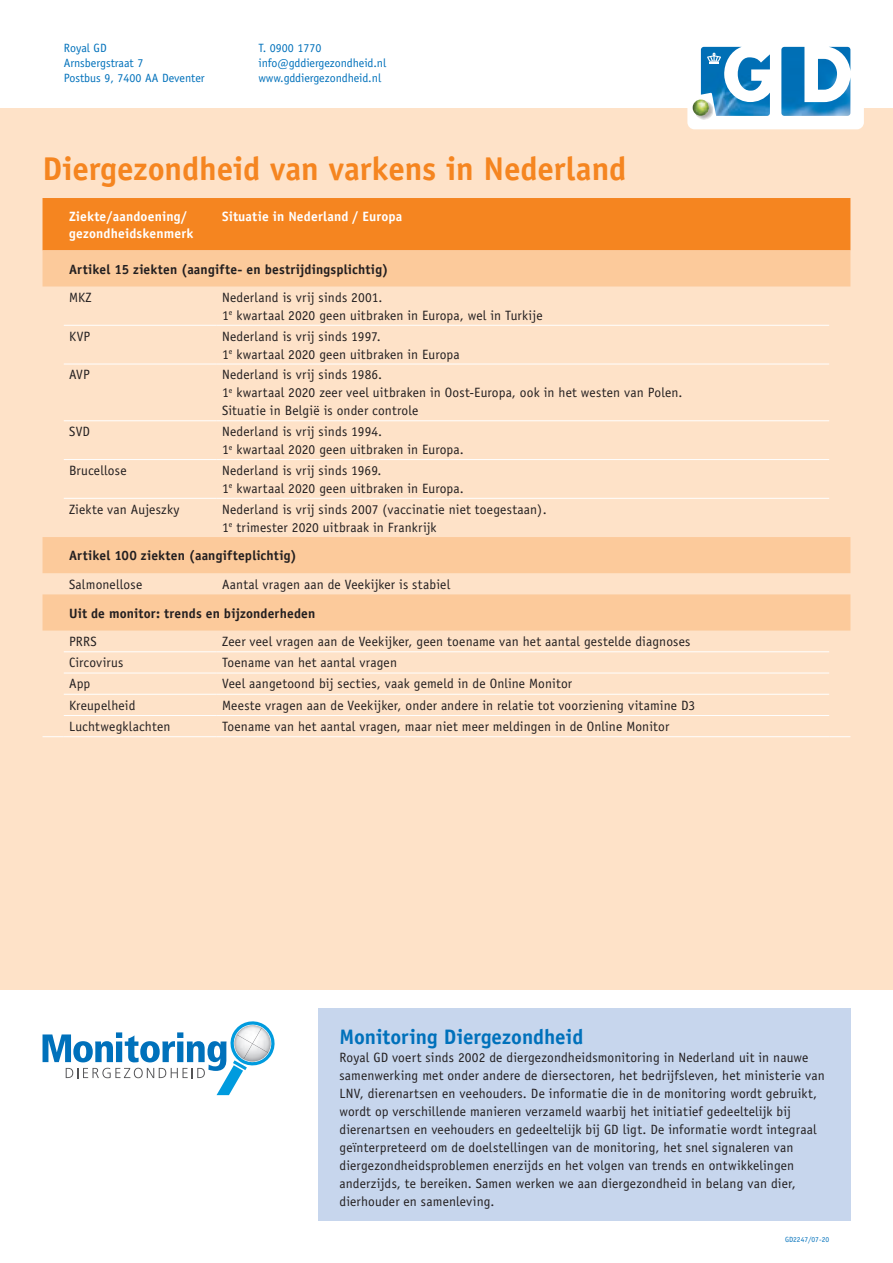
<style>
.page{position:relative;width:893px;height:1263px;background:#fff}
.page>*{position:absolute;margin:0;border:0;box-sizing:border-box;transform-origin:0 0}
.t1{font:700 33px "Officina Sans";letter-spacing:-.005em;color:#f58520}
.t2{font:700 21px "Officina Sans";color:#0071bb}
.t3{font:13.5px/18px "Officina Sans";letter-spacing:.01em;color:#231f20}
.t4{font:700 13.5px "Officina Sans";letter-spacing:.01em;color:#231f20}
.t5{font:700 13.5px/16.2px "Officina Sans";letter-spacing:.01em;color:#fff}
.t6{font:12px/15px "Officina Sans";color:#0071bb}
.t7{font:7.5px "Officina Sans";color:#0071bb}
</style>
<div class="page">
<div style="left:0;top:108px;width:893px;height:1112px;background:#fee2c8"></div>
<div style="left:0;top:990px;width:893px;height:270px;background:#fff"></div>
<div style="left:318px;top:1008px;width:532px;height:212px;background:#c7d6ed"></div>
<svg style="left:43px;top:1021px;width:232px;height:74px"></svg>
<div style="left:687px;top:33px;width:177px;height:96px;background:#fff;border-radius:7px"></div>
<img style="left:701px;top:47px;width:149px;height:69px">
<img style="left:695px;top:101px;width:18px;height:19px">
<img style="left:693px;top:99px;width:16px;height:17px;border-radius:8px">
<svg style="left:707px;top:53px;width:14px;height:11px"></svg>
<div style="left:43px;top:198px;width:807px;height:52px;background:#f58520"></div>
<svg style="left:43px;top:250px;width:807px;height:380px"></svg>
<hr style="left:64px;top:325px;width:153px;height:1px;background:#fff">
<hr style="left:217px;top:325px;width:612px;height:1px;background:#fff">
<hr style="left:64px;top:364px;width:153px;height:1px;background:#fff">
<hr style="left:217px;top:364px;width:612px;height:1px;background:#fff">
<hr style="left:64px;top:420px;width:153px;height:1px;background:#fff">
<hr style="left:217px;top:420px;width:612px;height:1px;background:#fff">
<hr style="left:64px;top:459px;width:153px;height:1px;background:#fff">
<hr style="left:217px;top:459px;width:612px;height:1px;background:#fff">
<hr style="left:64px;top:498px;width:153px;height:1px;background:#fff">
<hr style="left:217px;top:498px;width:612px;height:1px;background:#fff">
<hr style="left:64px;top:651px;width:153px;height:1px;background:#fff">
<hr style="left:217px;top:651px;width:612px;height:1px;background:#fff">
<hr style="left:64px;top:673px;width:153px;height:1px;background:#fff">
<hr style="left:217px;top:673px;width:612px;height:1px;background:#fff">
<hr style="left:64px;top:694px;width:153px;height:1px;background:#fff">
<hr style="left:217px;top:694px;width:612px;height:1px;background:#fff">
<hr style="left:64px;top:715px;width:153px;height:1px;background:#fff">
<hr style="left:217px;top:715px;width:612px;height:1px;background:#fff">
<hr style="left:64px;top:736px;width:153px;height:1px;background:#fff">
<hr style="left:217px;top:736px;width:612px;height:1px;background:#fff">
<svg style="left:43px;top:736px;width:21px;height:1px"></svg>
<svg style="left:829px;top:736px;width:21px;height:1px"></svg>
<p class="t6" style="left:64px;top:40px;width:142px">Royal GD<br>Arnsbergstraat 7<br>Postbus 9, 7400 AA Deventer</p>
<p class="t6" style="left:258px;top:40px;width:129px">T. 0900 1770 info@gddiergezondheid.nl www.gddiergezondheid.nl</p>
<h1 class="t1" style="left:43px;top:148px;width:585px">Diergezondheid van varkens in Nederland</h1>
<p class="t5" style="left:69px;top:209px;width:126px">Ziekte/aandoening/ gezondheidskenmerk</p>
<p class="t5" style="left:222px;top:209px;width:182px">Situatie in Nederland / Europa</p>
<p class="t4" style="left:69px;top:261px;width:321px">Artikel 15 ziekten (aangifte- en bestrijdingsplichtig)</p>
<p class="t3" style="left:69px;top:288px;width:24px">MKZ</p>
<p class="t3" style="left:222px;top:288px;width:322px">Nederland is vrij sinds 2001.<br>1<sup>e</sup> kwartaal 2020 geen uitbraken in Europa, wel in Turkije</p>
<p class="t3" style="left:69px;top:327px;width:23px">KVP</p>
<p class="t3" style="left:222px;top:327px;width:239px">Nederland is vrij sinds 1997.<br>1<sup>e</sup> kwartaal 2020 geen uitbraken in Europa</p>
<p class="t3" style="left:69px;top:366px;width:22px">AVP</p>
<p class="t3" style="left:222px;top:366px;width:462px">Nederland is vrij sinds 1986.<br>1<sup>e</sup> kwartaal 2020 zeer veel uitbraken in Oost-Europa, ook in het westen van Polen.<br>Situatie in België is onder controle</p>
<p class="t3" style="left:69px;top:423px;width:22px">SVD</p>
<p class="t3" style="left:222px;top:423px;width:243px">Nederland is vrij sinds 1994.<br>1<sup>e</sup> kwartaal 2020 geen uitbraken in Europa.</p>
<p class="t3" style="left:69px;top:461px;width:59px">Brucellose</p>
<p class="t3" style="left:222px;top:461px;width:243px">Nederland is vrij sinds 1969.<br>1<sup>e</sup> kwartaal 2020 geen uitbraken in Europa.</p>
<p class="t3" style="left:69px;top:500px;width:112px">Ziekte van Aujeszky</p>
<p class="t3" style="left:222px;top:500px;width:326px">Nederland is vrij sinds 2007 (vaccinatie niet toegestaan).<br>1<sup>e</sup> trimester 2020 uitbraak in Frankrijk</p>
<p class="t4" style="left:69px;top:547px;width:229px">Artikel 100 ziekten (aangifteplichtig)</p>
<p class="t3" style="left:69px;top:575px;width:75px">Salmonellose</p>
<p class="t3" style="left:222px;top:575px;width:229px">Aantal vragen aan de Veekijker is stabiel</p>
<p class="t4" style="left:69px;top:605px;width:248px">Uit de monitor: trends en bijzonderheden</p>
<p class="t3" style="left:69px;top:632px;width:29px">PRRS</p>
<p class="t3" style="left:222px;top:632px;width:470px">Zeer veel vragen aan de Veekijker, geen toename van het aantal gestelde diagnoses</p>
<p class="t3" style="left:69px;top:654px;width:56px">Circovirus</p>
<p class="t3" style="left:222px;top:654px;width:176px">Toename van het aantal vragen</p>
<p class="t3" style="left:69px;top:675px;width:23px">App</p>
<p class="t3" style="left:222px;top:675px;width:352px">Veel aangetoond bij secties, vaak gemeld in de Online Monitor</p>
<p class="t3" style="left:69px;top:696px;width:68px">Kreupelheid</p>
<p class="t3" style="left:222px;top:696px;width:475px">Meeste vragen aan de Veekijker, onder andere in relatie tot voorziening vitamine D3</p>
<p class="t3" style="left:69px;top:717px;width:103px">Luchtwegklachten</p>
<p class="t3" style="left:222px;top:717px;width:449px">Toename van het aantal vragen, maar niet meer meldingen in de Online Monitor</p>
<h2 class="t2" style="left:339px;top:1024px;width:245px">Monitoring Diergezondheid</h2>
<p class="t3" style="left:339px;top:1048px;width:487px">Royal GD voert sinds 2002 de diergezondheidsmonitoring in Nederland uit in nauwe samenwerking met onder andere de diersectoren, het bedrijfsleven, het ministerie van LNV, dierenartsen en veehouders. De informatie die in de monitoring wordt gebruikt, wordt op verschillende manieren verzameld waarbij het initiatief gedeeltelijk bij dierenartsen en veehouders en gedeeltelijk bij GD ligt. De informatie wordt integraal geïnterpreteerd om de doelstellingen van de monitoring, het snel signaleren van diergezondheidsproblemen enerzijds en het volgen van trends en ontwikkelingen anderzijds, te bereiken. Samen werken we aan diergezondheid in belang van dier, dierhouder en samenleving.</p>
<p class="t7" style="left:785px;top:1235px;width:46px">GD2247/07-20</p>
</div>
